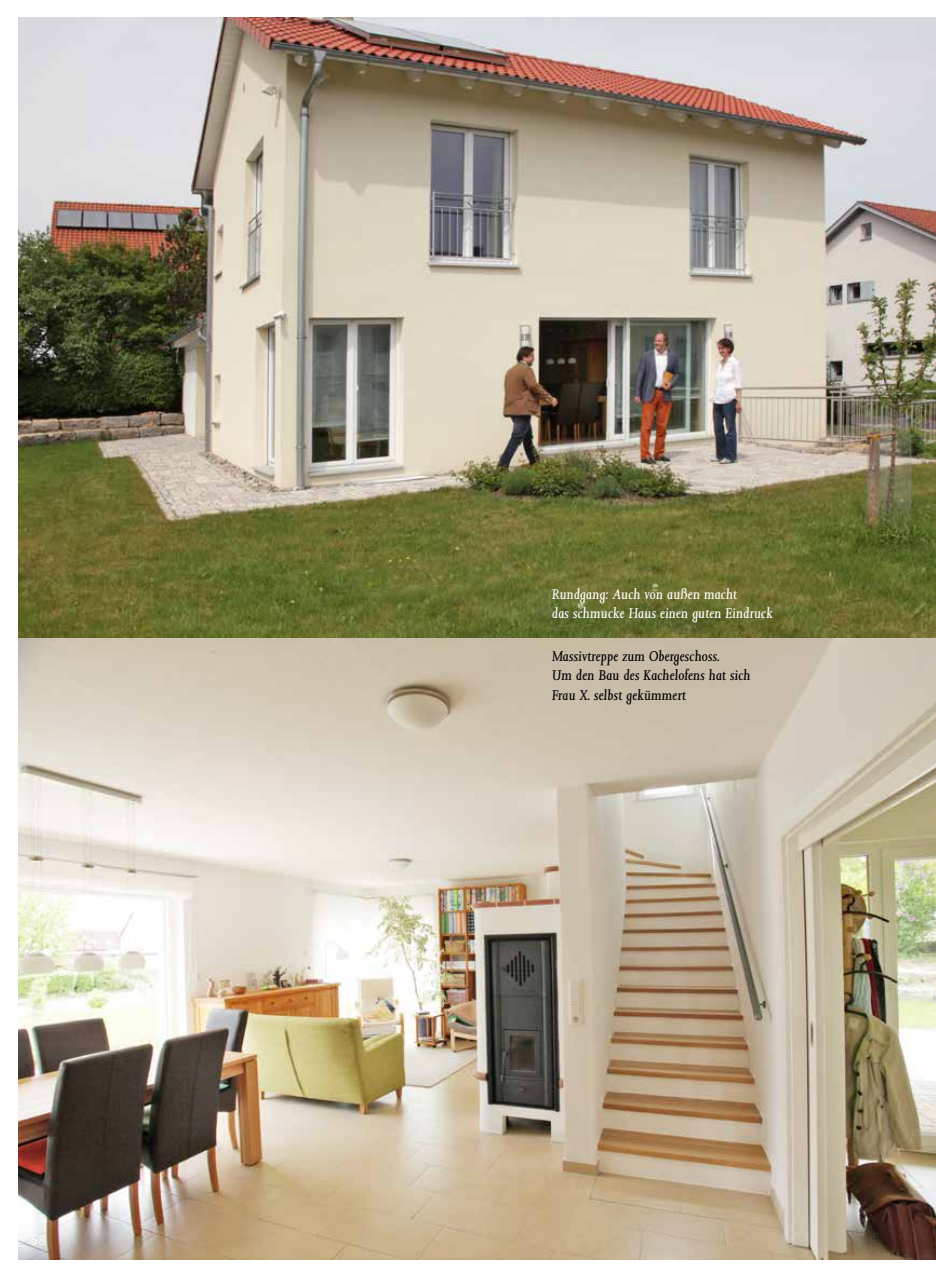
<style>
.page{position:relative;width:936px;height:1276px;background:#fff}
.page>*{position:absolute;margin:0;border:0;box-sizing:border-box;transform-origin:0 0}
.t1{font:300 15px "Agilita LT Pro";color:#fff}
.t2{font:italic 13.5px/19.5px "Jessica Serial";color:#000}
.t3{font:italic 13.5px/19.5px "Jessica Serial";color:#fff}
</style>
<div class="page">
<img style="left:18px;top:17px;width:917px;height:1242px">
<p class="t1" style="left:31px;top:1229px;width:16px">58</p>
<p class="t3" style="left:552px;top:585px;width:222px">Rundgang: Auch von außen macht<br>das schmucke Haus einen guten Eindruck</p>
<p class="t2" style="left:552px;top:647px;width:200px">Massivtreppe zum Obergeschoss.<br>Um den Bau des Kachelofens hat sich<br>Frau X. selbst gekümmert</p>
</div>
